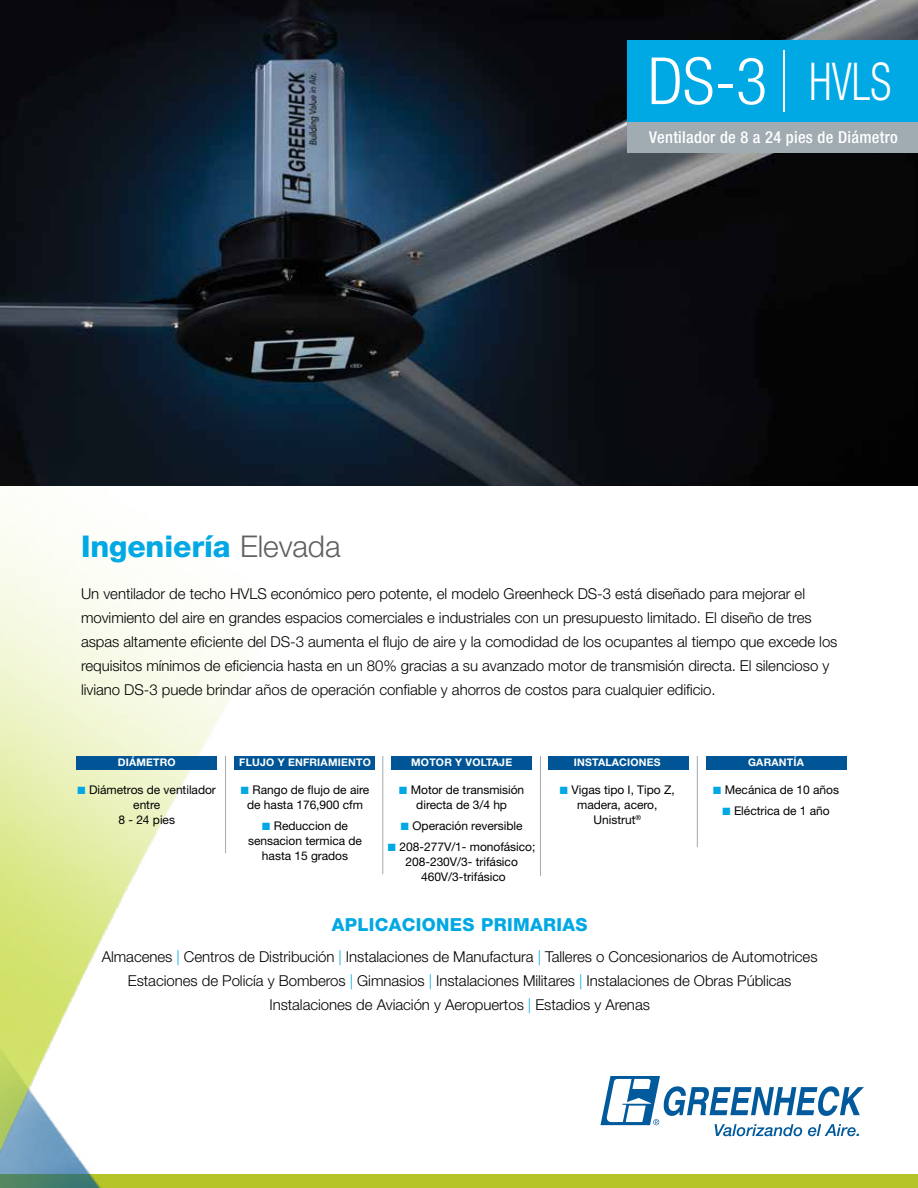
<style>
.page{position:relative;width:918px;height:1188px;background:#fff}
.page>*{position:absolute;margin:0;border:0;box-sizing:border-box;transform-origin:0 0}
.t1{font:300 condensed 65.25px "Helvetica Neue LT Std";color:#fff}
.t2{font:300 condensed 52.2px "Helvetica Neue LT Std";color:#fff;scale:.83 1}
.t3{font:800 30px "Helvetica Neue LT Std";letter-spacing:-.005em;color:#00a8e4}
.t4{font:800 18px "Helvetica Neue LT Std";letter-spacing:.02em;color:#00a8e4}
.t5{font:500 condensed 16.5px "Helvetica Neue LT Std";letter-spacing:.02em;color:#fff}
.t6{font:300 15px/24px "Helvetica Neue LT Std";letter-spacing:-.005em;color:#000;text-align:center}
.t7{font:12px/15px "Helvetica Neue LT Std";letter-spacing:-.005em;color:#000;text-align:center}
.t8{font:700 10.5px "Helvetica Neue LT Std";letter-spacing:.02em;color:#fff}
.s1{font-weight:300;color:#5f6062}
.s2{color:#00a8e4}
</style>
<div class="page">
<img style="left:0;top:0;width:918px;height:486px">
<div style="left:0;top:1174px;width:918px;height:14px;background:#b5c428"></div>
<img style="left:0;top:399px;width:502px;height:789px">
<hr style="left:225px;top:756px;width:1px;height:97px;background:#a1abb2">
<hr style="left:382px;top:756px;width:1px;height:118px;background:#a1abb2">
<hr style="left:540px;top:756px;width:1px;height:120px;background:#a1abb2">
<hr style="left:697px;top:756px;width:1px;height:91px;background:#a1abb2">
<div style="left:234px;top:756px;width:141px;height:14px;background:#005596"></div>
<div style="left:391px;top:756px;width:141px;height:14px;background:#005596"></div>
<div style="left:549px;top:756px;width:140px;height:14px;background:#005596"></div>
<div style="left:706px;top:756px;width:141px;height:14px;background:#005596"></div>
<div style="left:76px;top:756px;width:141px;height:14px;background:#005596"></div>
<svg style="left:600px;top:1076px;width:264px;height:60px"></svg>
<div style="left:627px;top:40px;width:291px;height:87px;background:#00a8e4"></div>
<hr style="left:784px;top:50px;width:1px;height:62px;background:#fff">
<div style="left:627px;top:122px;width:291px;height:31px;background:#a1abb2"></div>
<h3 class="t3" style="left:81px;top:529px;width:261px">Ingeniería <span class="s1">Elevada</span></h3>
<h1 class="t1" style="left:648px;top:44px;width:121px">DS-3</h1>
<p class="t5" style="left:649px;top:128px;width:250px">Ventilador de 8 a 24 pies de Diámetro</p>
<h2 class="t2" style="left:809px;top:51px;width:100px">HVLS</h2>
<p class="t6" style="left:81px;top:581px;width:758px;text-align:left">Un ventilador de techo HVLS económico pero potente, el modelo Greenheck DS-3 está diseñado para mejorar el movimiento del aire en grandes espacios comerciales e industriales con un presupuesto limitado. El diseño de tres aspas altamente eficiente del DS-3 aumenta el flujo de aire y la comodidad de los ocupantes al tiempo que excede los requisitos mínimos de eficiencia hasta en un 80% gracias a su avanzado motor de transmisión directa. El silencioso y liviano DS-3 puede brindar años de operación confiable y ahorros de costos para cualquier edificio.</p>
<p class="t8" style="left:118px;top:756px;width:60px">DIÁMETRO</p>
<p class="t7" style="left:78px;top:782px;width:140px"><span class="s2">■</span> Diámetros de ventilador entre<br>8 - 24 pies</p>
<p class="t8" style="left:239px;top:756px;width:133px">FLUJO Y ENFRIAMIENTO</p>
<p class="t7" style="left:241px;top:782px;width:130px"><span class="s2">■</span> Rango de flujo de aire de hasta 176,900 cfm</p>
<p class="t7" style="left:248px;top:818px;width:115px"><span class="s2">■</span> Reduccion de sensacion termica de hasta 15 grados</p>
<p class="t8" style="left:411px;top:756px;width:102px">MOTOR Y VOLTAJE</p>
<p class="t7" style="left:399px;top:782px;width:127px"><span class="s2">■</span> Motor de transmisión directa de 3/4 hp</p>
<p class="t7" style="left:401px;top:818px;width:123px"><span class="s2">■</span> Operación reversible</p>
<p class="t7" style="left:388px;top:839px;width:149px"><span class="s2">■</span> 208-277V/1- monofásico;<br>208-230V/3- trifásico<br>460V/3-trifásico</p>
<p class="t8" style="left:574px;top:756px;width:88px">INSTALACIONES</p>
<p class="t7" style="left:560px;top:782px;width:116px"><span class="s2">■</span> Vigas tipo I, Tipo Z, madera, acero,<br>Unistrut<sup>®</sup></p>
<p class="t8" style="left:748px;top:756px;width:57px">GARANTÍA</p>
<p class="t7" style="left:713px;top:782px;width:127px"><span class="s2">■</span> Mecánica de 10 años</p>
<p class="t7" style="left:722px;top:803px;width:109px"><span class="s2">■</span> Eléctrica de 1 año</p>
<p class="t4" style="left:332px;top:914px;width:257px">APLICACIONES PRIMARIAS</p>
<p class="t6" style="left:102px;top:944px;width:717px">Almacenes <span class="s2">|</span> Centros de Distribución <span class="s2">|</span> Instalaciones de Manufactura <span class="s2">|</span> Talleres o Concesionarios de Automotrices<br>Estaciones de Policía y Bomberos <span class="s2">|</span> Gimnasios <span class="s2">|</span> Instalaciones Militares <span class="s2">|</span> Instalaciones de Obras Públicas<br>Instalaciones de Aviación y Aeropuertos <span class="s2">|</span> Estadios y Arenas</p>
</div>
